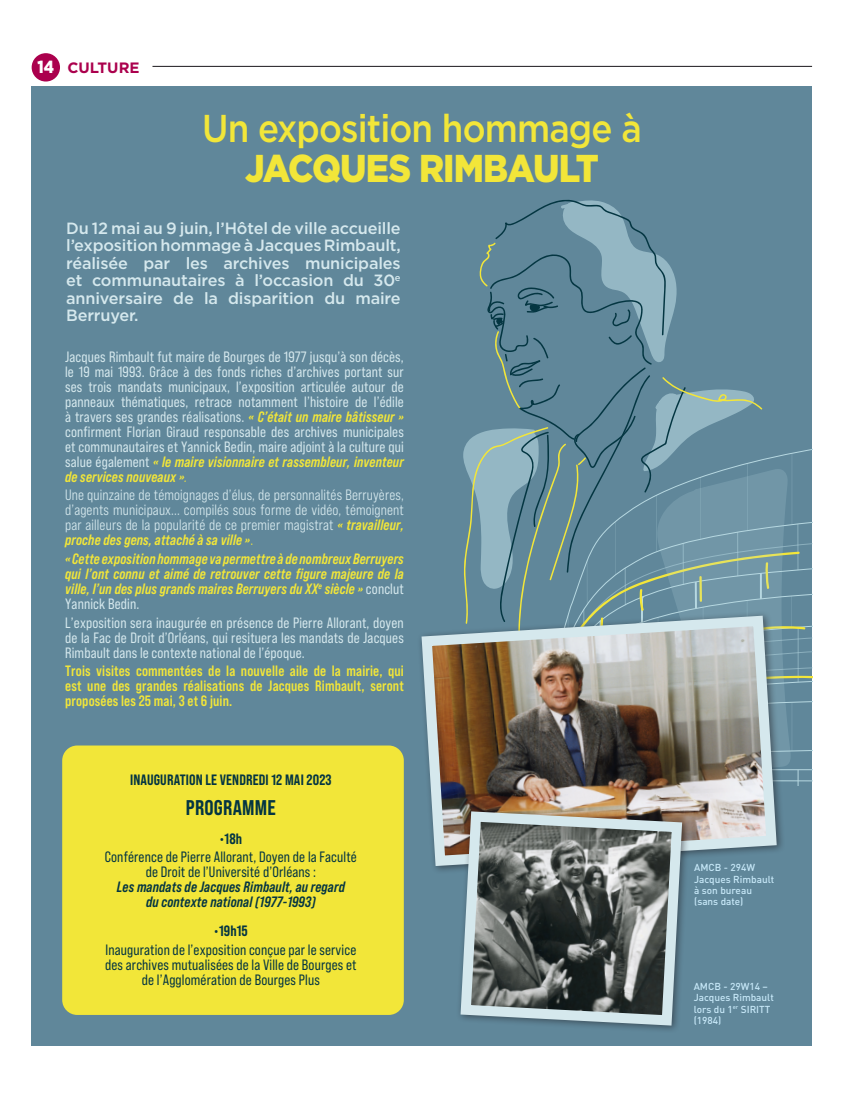
<style>
.page{position:relative;width:844px;height:1099px;background:#fff}
.page>*{position:absolute;margin:0;border:0;box-sizing:border-box;transform-origin:0 0}
.t1{font:500 38.75px "Gotham";letter-spacing:-.025em;color:#f2e639;scale:.9 1}
.t2{font:900 38.75px "Gotham";letter-spacing:-.025em;color:#f2e639;scale:.9 1}
.t3{font:21.25px "Bebas Neue Pro Sm E Eb";letter-spacing:.01em;color:#043542;scale:.95 1}
.t4{font:500 16.25px/17.5px "Gotham";letter-spacing:-.01em;color:#d5e8ed;text-align:justify}
.t5{font:15px/15px "Bebas Neue Pro Sm E Rg";letter-spacing:.01em;color:#d5e8ed;scale:.95 1}
.t6{font:15px/15px "Bebas Neue Pro Sm E Bd It";letter-spacing:.01em;color:#f2e639;scale:.95 1}
.t7{font:15px/15px "Bebas Neue Pro Sm E Rg";letter-spacing:.01em;color:#043542;text-align:center;scale:.95 1}
.t8{font:15px/15px "Bebas Neue Pro Sm E Md";letter-spacing:.01em;color:#d5e8ed;text-align:justify;scale:.95 1}
.t9{font:15px/15px "Bebas Neue Pro Sm E Bd";letter-spacing:.01em;color:#f2e639;text-align:justify;scale:.95 1}
.t10{font:15px/15px "Bebas Neue Pro Sm E Bd It";letter-spacing:.01em;color:#043542;text-align:center;scale:.95 1}
.t11{font:15px "Bebas Neue Pro Sm E Eb";letter-spacing:.01em;color:#043542;scale:.95 1}
.t12{font:700 15px "Gotham";color:#ab004d}
.t13{font:500 10px/11.2px "DIN Pro";color:#c7e8f8}
.s1{font-weight:900;font-size:17.5px;color:#fff}
.s2{font-family:"Bebas Neue Pro Sm E Bd It";color:#f2e639}
.s3{font-family:"Bebas Neue Pro Sm E Rg";color:#d5e8ed}
.s4{font-family:"Bebas Neue Pro Sm E Md It"}
.s5{font-family:"Bebas Neue Pro Sm E Md"}
</style>
<div class="page">
<hr style="left:152px;top:66px;width:659px;height:1px;background:#1a171c">
<div style="left:32px;top:53px;width:28px;height:28px;background:#ab004d;border-radius:50%"></div>
<div style="left:32px;top:86px;width:779px;height:959px;background:#60879a"></div>
<svg style="left:463px;top:199px;width:348px;height:586px"></svg>
<div style="left:62px;top:745px;width:341px;height:269px;background:#f2e639;border-radius:15px"></div>
<img style="left:420px;top:610px;width:361px;height:261px">
<div style="left:455px;top:806px;width:235px;height:228px;background:#1a171c;opacity:.5"></div>
<svg style="left:455px;top:806px;width:232px;height:224px"></svg>
<p class="t12" style="left:38px;top:59px;width:103px"><span class="s1">14</span> CULTURE</p>
<h1 class="t1" style="left:202px;top:105px;width:490px">Un exposition hommage à</h1>
<h1 class="t2" style="left:245px;top:145px;width:394px">JACQUES RIMBAULT</h1>
<p class="t4" style="left:66px;top:219px;width:336px">Du 12 mai au 9 juin, l’Hôtel de ville accueille l’exposition hommage à Jacques Rimbault, réalisée par les archives municipales et communautaires à l’occasion du 30<sup>e </sup>anniversaire de la disparition du maire Berruyer.</p>
<p class="t5" style="left:65px;top:349px;width:358px;text-align:justify">Jacques Rimbault fut maire de Bourges de 1977 jusqu’à son décès, le 19 mai 1993. Grâce à des fonds riches d’archives portant sur ses trois mandats municipaux, l’exposition articulée autour de panneaux thématiques, retrace notamment l’histoire de l’édile à travers ses grandes réalisations. <span class="s2">« C’était un maire bâtisseur » </span>confirment Florian Giraud responsable des archives municipales et communautaires et Yannick Bedin, maire adjoint à la culture qui</p>
<p class="t6" style="left:65px;top:454px;width:358px"><span class="s3">salue également</span> « le maire visionnaire et rassembleur, inventeur de services nouveaux »<span class="s4">.</span></p>
<p class="t8" style="left:65px;top:487px;width:358px">Une quinzaine de témoignages d’élus, de personnalités Berruyères, d’agents municipaux... compilés sous forme de vidéo, témoignent par ailleurs de la popularité de ce premier magistrat <span class="s2">« travailleur,</span></p>
<p class="t6" style="left:65px;top:530px;width:358px;line-height:18.5px">proche des gens, attaché à sa ville »<span class="s5">.<br></span>« Cette exposition hommage va permettre à de nombreux Berruyers</p>
<p class="t6" style="left:65px;top:566px;width:358px">qui l’ont connu et aimé de retrouver cette figure majeure de la ville, l’un des plus grands maires Berruyers du XX<sup>e</sup> siècle » <span class="s3">conclut</span></p>
<p class="t5" style="left:65px;top:594px;width:358px;line-height:18.5px">Yannick Bedin.<br>L’exposition sera inaugurée en présence de Pierre Allorant, doyen</p>
<p class="t5" style="left:65px;top:629px;width:358px">de la Fac de Droit d’Orléans, qui resituera les mandats de Jacques<br>Rimbault dans le contexte national de l’époque.</p>
<p class="t9" style="left:65px;top:663px;width:358px">Trois visites commentées de la nouvelle aile de la mairie, qui est une des grandes réalisations de Jacques Rimbault, seront proposées les 25 mai, 3 et 6 juin.</p>
<p class="t11" style="left:130px;top:771px;width:214px">INAUGURATION LE VENDREDI 12 MAI 2023</p>
<h2 class="t3" style="left:186px;top:794px;width:96px">PROGRAMME</h2>
<p class="t11" style="left:219px;top:829px;width:25px">•18h</p>
<p class="t7" style="left:105px;top:849px;width:267px">Conférence de Pierre Allorant, Doyen de la Faculté de Droit de l’Université d’Orléans :</p>
<p class="t10" style="left:117px;top:879px;width:241px">Les mandats de Jacques Rimbault, au regard du contexte national (1977-1993)</p>
<p class="t11" style="left:214px;top:922px;width:37px">•19h15</p>
<p class="t7" style="left:105px;top:942px;width:266px">Inauguration de l’exposition conçue par le service des archives mutualisées de la Ville de Bourges et de l’Agglomération de Bourges Plus</p>
<p class="t13" style="left:694px;top:861px;width:82px">AMCB - 294W<br>Jacques Rimbault à son bureau (sans date)</p>
<p class="t13" style="left:693px;top:979px;width:82px">AMCB - 29W14 –<br>Jacques Rimbault lors du 1<sup>er</sup> SIRITT (1984)</p>
</div>
